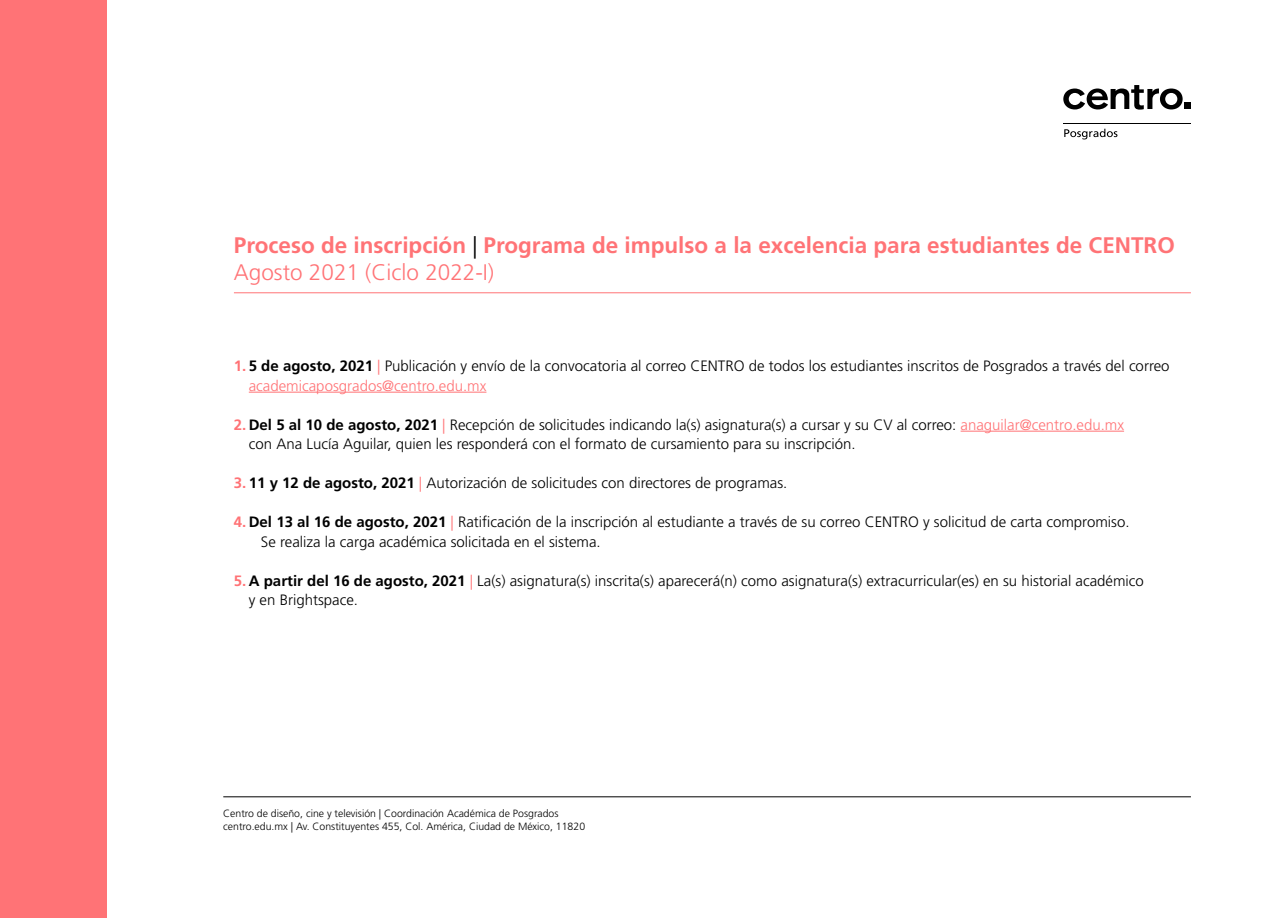
<style>
.page{position:relative;width:1276px;height:918px;background:#fff}
.page>*{position:absolute;margin:0;border:0;box-sizing:border-box;transform-origin:0 0}
.t1{font:700 22.5px/27px "Frutiger";color:#ff7376}
.t2{font:300 15px/19.5px "Frutiger";color:#000}
.t3{font:300 10.5px/12.6px "Frutiger";color:#000}
.s1{font-weight:300;color:#000}
.s2{font-weight:300}
.s3{font-weight:700;color:#ff7376}
.s4{font-weight:700}
.s5{color:#ff7376}
</style>
<div class="page">
<div style="left:0;top:0;width:106px;height:918px;background:#ff7376"></div>
<hr style="left:234px;top:293px;width:957px;height:1px;background:#ff7376">
<hr style="left:249px;top:392px;width:237px;height:1px;background:#ff7376">
<hr style="left:960px;top:431px;width:164px;height:1px;background:#ff7376">
<hr style="left:223px;top:797px;width:968px;height:1px;background:#000">
<svg style="left:1063px;top:85px;width:119px;height:25px"></svg>
<div style="left:1184px;top:102px;width:7px;height:7px;background:#000"></div>
<hr style="left:1063px;top:123px;width:128px;height:1px;background:#000">
<svg style="left:1064px;top:129px;width:53px;height:10px"></svg>
<h1 class="t1" style="left:234px;top:231px;width:942px">Proceso de inscripción <span class="s1">|</span> Programa de impulso a la excelencia para estudiantes de CENTRO<br><span class="s2">Agosto 2021 (Ciclo 2022-I)</span></h1>
<p class="t2" style="left:249px;top:356px;width:922px;text-indent:-15px"><span class="s3">1.</span> <span class="s4">5 de agosto, 2021</span> <span class="s5">|</span> Publicación y envío de la convocatoria al correo CENTRO de todos los estudiantes inscritos de Posgrados a través del correo <span class="s5">academicaposgrados@centro.edu.mx</span></p>
<p class="t2" style="left:249px;top:415px;width:876px;text-indent:-15px"><span class="s3">2.</span> <span class="s4">Del 5 al 10 de agosto, 2021</span> <span class="s5">|</span> Recepción de solicitudes indicando la(s) asignatura(s) a cursar y su CV al correo: <span class="s5">anaguilar@centro.edu.mx </span>con Ana Lucía Aguilar, quien les responderá con el formato de cursamiento para su inscripción.</p>
<p class="t2" style="left:234px;top:473px;width:555px"><span class="s3">3.</span> <span class="s4">11 y 12 de agosto, 2021</span> <span class="s5">|</span> Autorización de solicitudes con directores de programas.</p>
<p class="t2" style="left:261px;top:512px;width:870px;text-indent:-27px"><span class="s3">4.</span> <span class="s4">Del 13 al 16 de agosto, 2021</span> <span class="s5">|</span> Ratificación de la inscripción al estudiante a través de su correo CENTRO y solicitud de carta compromiso.<br>Se realiza la carga académica solicitada en el sistema.</p>
<p class="t2" style="left:249px;top:571px;width:896px;text-indent:-15px"><span class="s3">5.</span> <span class="s4">A partir del 16 de agosto, 2021</span> <span class="s5">|</span> La(s) asignatura(s) inscrita(s) aparecerá(n) como asignatura(s) extracurricular(es) en su historial académico y en Brightspace.</p>
<p class="t3" style="left:223px;top:808px;width:363px">Centro de diseño, cine y televisión | Coordinación Académica de Posgrados centro.edu.mx | Av. Constituyentes 455, Col. América, Ciudad de México, 11820</p>
</div>
